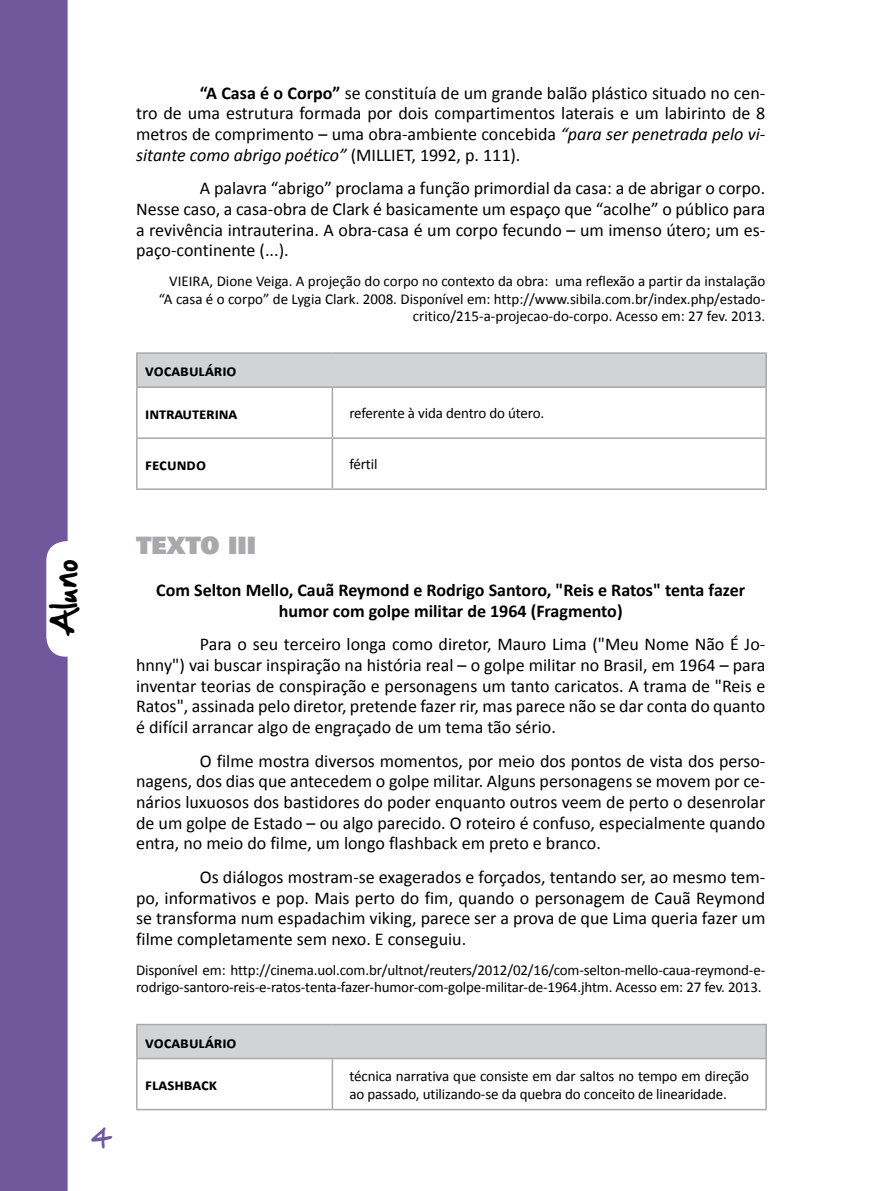
<style>
.page{position:relative;width:893px;height:1191px;background:#fff}
.page>*{position:absolute;margin:0;border:0;box-sizing:border-box;transform-origin:0 0}
.t1{font:30px "Hand Of Sean";color:#000}
.t2{font:900 24px "Univers";color:#a7a9ac}
.t3{font:24px "Hand Of Sean";color:#6f599c}
.t4{font:18px/20.7px "Calibri";color:#000;text-align:justify}
.t5{font:700 18px/20.7px "Calibri";color:#000;text-align:center}
.t6{font:700 16.5px "Calibri";color:#000}
.t7{font:15px/17.2px "Calibri";letter-spacing:-.01em;color:#000}
.s1{font-weight:700}
.s2{font-style:italic}
</style>
<div class="page">
<div style="left:0;top:0;width:68px;height:1191px;background:#6f599c"></div>
<div style="left:137px;top:353px;width:629px;height:34px;background:#d1d3d4"></div>
<hr style="left:136px;top:352px;width:196px;height:2px;background:#a7a9ac">
<hr style="left:136px;top:354px;width:2px;height:32px;background:#a7a9ac">
<hr style="left:332px;top:352px;width:435px;height:2px;background:#a7a9ac">
<hr style="left:765px;top:354px;width:2px;height:32px;background:#a7a9ac">
<hr style="left:136px;top:386px;width:196px;height:2px;background:#a7a9ac">
<hr style="left:136px;top:388px;width:2px;height:49px;background:#a7a9ac">
<hr style="left:332px;top:386px;width:435px;height:2px;background:#a7a9ac">
<hr style="left:332px;top:388px;width:1px;height:49px;background:#a7a9ac">
<hr style="left:765px;top:388px;width:2px;height:49px;background:#a7a9ac">
<hr style="left:136px;top:437px;width:196px;height:2px;background:#a7a9ac">
<hr style="left:136px;top:439px;width:2px;height:49px;background:#a7a9ac">
<hr style="left:332px;top:437px;width:435px;height:2px;background:#a7a9ac">
<hr style="left:332px;top:439px;width:1px;height:49px;background:#a7a9ac">
<hr style="left:765px;top:439px;width:2px;height:49px;background:#a7a9ac">
<hr style="left:136px;top:488px;width:196px;height:2px;background:#a7a9ac">
<hr style="left:332px;top:488px;width:435px;height:2px;background:#a7a9ac">
<div style="left:137px;top:1024px;width:629px;height:34px;background:#d1d3d4"></div>
<hr style="left:136px;top:1023px;width:196px;height:2px;background:#a7a9ac">
<hr style="left:136px;top:1025px;width:2px;height:32px;background:#a7a9ac">
<hr style="left:332px;top:1023px;width:435px;height:2px;background:#a7a9ac">
<hr style="left:765px;top:1025px;width:2px;height:32px;background:#a7a9ac">
<hr style="left:136px;top:1057px;width:196px;height:2px;background:#a7a9ac">
<hr style="left:136px;top:1059px;width:2px;height:49px;background:#a7a9ac">
<hr style="left:332px;top:1057px;width:435px;height:2px;background:#a7a9ac">
<hr style="left:332px;top:1059px;width:1px;height:49px;background:#a7a9ac">
<hr style="left:765px;top:1059px;width:2px;height:49px;background:#a7a9ac">
<hr style="left:136px;top:1108px;width:196px;height:2px;background:#a7a9ac">
<hr style="left:332px;top:1108px;width:435px;height:2px;background:#a7a9ac">
<p class="t4" style="left:136px;top:82px;width:631px;text-indent:64px"><span class="s1">“A Casa é o Corpo”</span> se constituía de um grande balão plástico situado no cen&shy;tro de uma estrutura formada por dois compartimentos laterais e um labirinto de 8 metros de comprimento – uma obra-ambiente concebida <span class="s2">“para ser penetrada pelo vi&shy;sitante como abrigo poético”</span> (MILLIET, 1992, p. 111).</p>
<p class="t4" style="left:136px;top:178px;width:631px;text-indent:64px">A palavra “abrigo” proclama a função primordial da casa: a de abrigar o corpo.<br>Nesse caso, a casa-obra de Clark é basicamente um espaço que “acolhe” o público para a revivência intrauterina. A obra-casa é um corpo fecundo – um imenso útero; um es&shy;paço-continente (...).</p>
<p class="t7" style="left:159px;top:273px;width:608px;text-align:right">VIEIRA, Dione Veiga. A projeção do corpo no contexto da obra: uma reflexão a partir da instalação “A casa é o corpo” de Lygia Clark. 2008. Disponível em: http://www.sibila.com.br/index.php/estado&shy;critico/215-a-projecao-do-corpo. Acesso em: 27 fev. 2013.</p>
<p class="t6" style="left:145px;top:360px;width:93px">Vocabulári o</p>
<p class="t6" style="left:145px;top:403px;width:63px">Intrauterina</p>
<p class="t7" style="left:349px;top:405px;width:196px">referente à vida dentro do útero.</p>
<p class="t6" style="left:145px;top:454px;width:17px">Fecund</p>
<p class="t6" style="left:196px;top:454px;width:11px">o</p>
<p class="t7" style="left:349px;top:456px;width:30px">fértil</p>
<h1 class="t1" style="left:38px;top:637px;width:80px;rotate:-90deg">Aluno</h1>
<h2 class="t3" style="left:91px;top:1115px;width:24px">4</h2>
<h2 class="t2" style="left:136px;top:529px;width:50px">TEXTO</h2>
<h2 class="t2" style="left:228px;top:529px;width:10px">III</h2>
<p class="t5" style="left:156px;top:580px;width:590px">Com Selton Mello, Cauã Reymond e Rodrigo Santoro, "Reis e Ratos" tenta fazer humor com golpe militar de 1964 (Fragmento)</p>
<p class="t4" style="left:136px;top:634px;width:631px;text-indent:64px">Para o seu terceiro longa como diretor, Mauro Lima ("Meu Nome Não É Jo&shy;hnny") vai buscar inspiração na história real – o golpe militar no Brasil, em 1964 – para inventar teorias de conspiração e personagens um tanto caricatos. A trama de "Reis e Ratos", assinada pelo diretor, pretende fazer rir, mas parece não se dar conta do quanto é difícil arrancar algo de engraçado de um tema tão sério.</p>
<p class="t4" style="left:136px;top:750px;width:631px;text-indent:64px">O filme mostra diversos momentos, por meio dos pontos de vista dos perso&shy;nagens, dos dias que antecedem o golpe militar. Alguns personagens se movem por ce&shy;nários luxuosos dos bastidores do poder enquanto outros veem de perto o desenrolar de um golpe de Estado – ou algo parecido. O roteiro é confuso, especialmente quando entra, no meio do filme, um longo flashback em preto e branco.</p>
<p class="t4" style="left:136px;top:866px;width:631px;text-indent:64px">Os diálogos mostram-se exagerados e forçados, tentando ser, ao mesmo tem&shy;po, informativos e pop. Mais perto do fim, quando o personagem de Cauã Reymond se transforma num espadachim viking, parece ser a prova de que Lima queria fazer um filme completamente sem nexo. E conseguiu.</p>
<p class="t7" style="left:136px;top:961px;width:631px">Disponível em: http://cinema.uol.com.br/ultnot/reuters/2012/02/16/com-selton-mello-caua-reymond-e&shy;rodrigo-santoro-reis-e-ratos-tenta-fazer-humor-com-golpe-militar-de-1964.jhtm. Acesso em: 27 fev. 2013.</p>
<p class="t6" style="left:145px;top:1031px;width:93px">Vocabulári o</p>
<p class="t6" style="left:145px;top:1074px;width:16px">Flash</p>
<p class="t6" style="left:184px;top:1074px;width:35px">bac k</p>
<p class="t7" style="left:349px;top:1066px;width:401px;line-height:18px">técnica narrativa que consiste em dar saltos no tempo em direção ao passado, utilizando-se da quebra do conceito de linearidade.</p>
</div>
